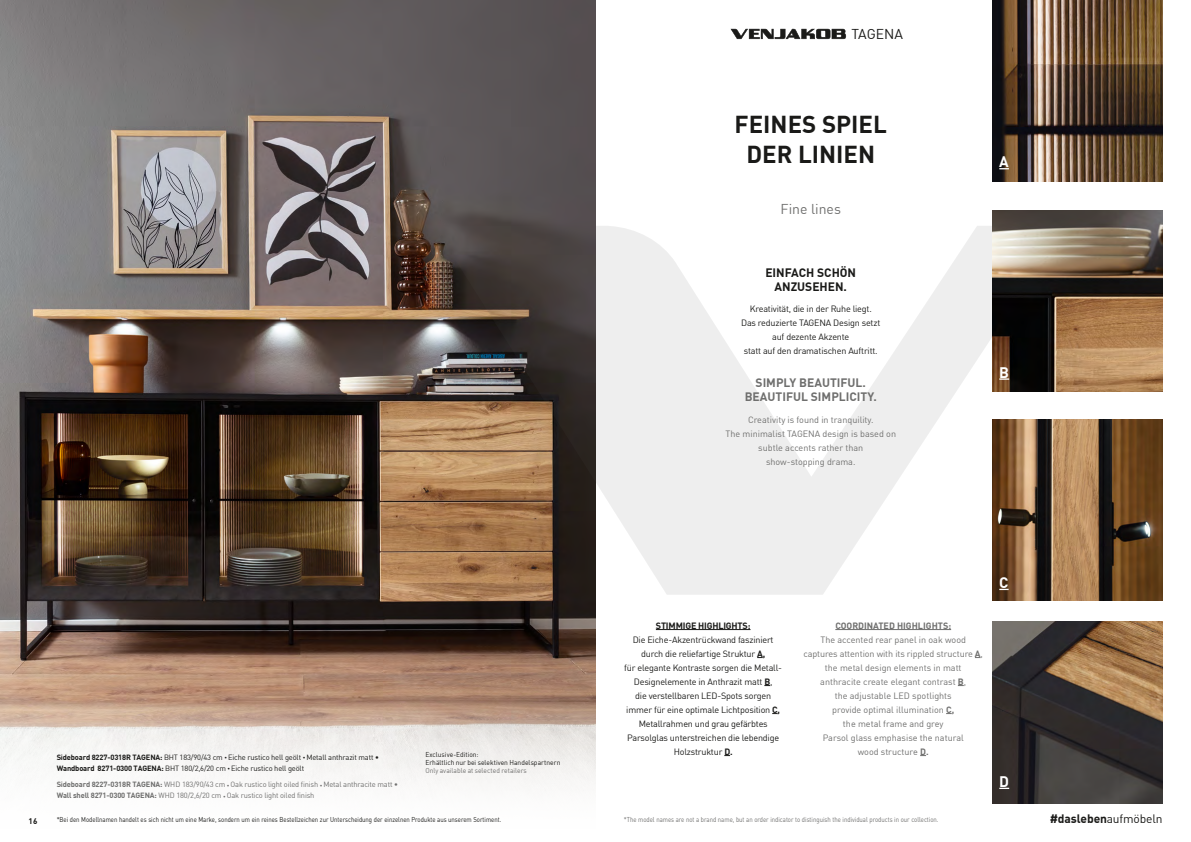
<style>
.page{position:relative;width:1191px;height:842px;background:#fff}
.page>*{position:absolute;margin:0;border:0;box-sizing:border-box;transform-origin:0 0}
.t1{font:700 24px/30px "DIN Offc";color:#1a1a18;text-align:center}
.t2{font:700 15px "DIN Offc";color:#fff}
.t3{font:14px "DIN Offc Pro";color:#6f6f6e}
.t4{font:14px "DIN Offc Pro";color:#1a1a18}
.t5{font:700 12px/14px "DIN Offc";color:#1a1a18;text-align:center}
.t6{font:700 12px/14px "DIN Offc";color:#6f6f6e;text-align:center}
.t7{font:9px/14px "DIN Offc Pro";letter-spacing:-.02em;color:#1a1a18;text-align:center}
.t8{font:9px/14px "DIN Offc Pro";color:#6f6f6e;text-align:center}
.t9{font:9px/14px "DIN Offc";letter-spacing:-.02em;color:#1a1a18;text-align:center}
.t10{font:9px/14px "DIN Offc";color:#6f6f6e;text-align:center}
.t11{font:700 9px "DIN Offc";color:#6f6f6e}
.t12{font:700 9px "DIN Offc";letter-spacing:-.02em;color:#1a1a18}
.t13{font:700 8px "DIN Offc";color:#1a1a18}
.t14{font:7.5px/11px "DIN Offc Pro";letter-spacing:-.02em;color:#6f6f6e}
.t15{font:7.5px/11px "DIN Offc Pro";letter-spacing:-.02em;color:#1a1a18}
.t16{font:7px "DIN Offc Pro";color:#1a1a18;scale:.85 1}
.t17{font:7px "DIN Offc Pro";color:#6f6f6e;scale:.85 1}
.t18{font:7px/8px "DIN Offc";color:#1a1a18;scale:.95 1}
.t19{font:7px "DIN Offc";letter-spacing:.005em;color:#6f6f6e;scale:.95 1}
.s1{font-family:"DIN Offc";font-weight:700}
.s2{font-size:5px}
.s3{font-family:"DIN Offc";font-weight:500}
.s4{font-weight:700}
.s5{font-family:"DIN Offc Pro";font-weight:400}
</style>
<div class="page">
<img style="left:0;top:0;width:595px;height:701px">
<svg style="left:0;top:701px;width:595px;height:84px;fill:#f0efed"></svg>
<svg style="left:434px;top:226px;width:558px;height:369px"></svg>
<img style="left:992px;top:0;width:170px;height:181px">
<img style="left:992px;top:211px;width:170px;height:181px">
<img style="left:992px;top:419px;width:170px;height:181px">
<img style="left:992px;top:622px;width:170px;height:181px">
<hr style="left:835px;top:629px;width:116px;height:1px;background:#6f6f6e">
<svg style="left:730px;top:29px;width:116px;height:10px"></svg>
<svg style="left:999px;top:378px;width:10px;height:2px"></svg>
<hr style="left:656px;top:629px;width:94px;height:1px;background:#1a1a18">
<h3 class="t4" style="left:851px;top:23px;width:53px">TAGENA</h3>
<h1 class="t1" style="left:734px;top:108px;width:154px">FEINES SPIEL<br>DER LINIEN</h1>
<h3 class="t3" style="left:780px;top:198px;width:62px">Fine lines</h3>
<h3 class="t5" style="left:765px;top:265px;width:92px">EINFACH SCHÖN<br>ANZUSEHEN.</h3>
<p class="t7" style="left:741px;top:301px;width:141px">Kreativität, die in der Ruhe liegt.<br>Das reduzierte TAGENA Design setzt auf dezente Akzente<br>statt auf den dramatischen Auftritt.</p>
<h3 class="t6" style="left:744px;top:375px;width:134px">SIMPLY BEAUTIFUL.<br>BEAUTIFUL SIMPLICITY.</h3>
<p class="t8" style="left:725px;top:412px;width:172px">Creativity is found in tranquility.<br>The minimalist TAGENA design is based on subtle accents rather than<br>show-stopping drama.</p>
<h2 class="t2" style="left:999px;top:152px;width:11px">A</h2>
<h2 class="t2" style="left:999px;top:362px;width:11px">B</h2>
<p class="t15" style="left:57px;top:751px;width:324px"><span class="s1">Sideboard 8227-0318R TAGENA:</span> BHT 183/90/43 cm <span class="s2">•</span> Eiche rustico hell geölt <span class="s2">•</span> Metall anthrazit matt <span class="s3">•<br></span><span class="s1">Wandboard 8271-0300 TAGENA:</span> BHT 180/2,6/20 cm <span class="s2">•</span> Eiche rustico hell geölt</p>
<p class="t14" style="left:57px;top:779px;width:343px"><span class="s1">Sideboard 8227-0318R TAGENA:</span> WHD 183/90/43 cm <span class="s2">•</span> Oak rustico light oiled finish <span class="s2">•</span> Metal anthracite matt <span class="s3">•<br></span><span class="s1">Wall shell 8271-0300 TAGENA:</span> WHD 180/2,6/20 cm <span class="s2">•</span> Oak rustico light oiled finish</p>
<p class="t18" style="left:425px;top:750px;width:144px">Exclusive-Edition:<br>Erhältlich nur bei selektiven Handelspartnern</p>
<p class="t19" style="left:425px;top:766px;width:108px">Only available at selected retailers</p>
<p class="t12" style="left:656px;top:620px;width:96px">STIMMIGE HIGHLIGHTS:</p>
<p class="t7" style="left:624px;top:632px;width:159px">Die Eiche-Akzentrückwand fasziniert durch die reliefartige Struktur <span class="s1">A,<br></span>für elegante Kontraste sorgen die Metall-Designelemente in Anthrazit matt <span class="s1">B</span>,<br>die verstellbaren LED-Spots sorgen immer für eine optimale Lichtposition <span class="s1">C,</span></p>
<p class="t9" style="left:627px;top:716px;width:153px">Metallrahmen und grau gefärbtes<br>Parsolglas unterstreichen die lebendige<br>Holzstruktur <span class="s4">D.</span></p>
<p class="t11" style="left:835px;top:620px;width:117px">COORDINATED HIGHLIGHTS:</p>
<p class="t8" style="left:803px;top:632px;width:181px">The accented rear panel in oak wood captures attention with its rippled structure <span class="s1">A</span>, the metal design elements in matt anthracite create elegant contrast <span class="s1">B</span>,<br>the adjustable LED spotlights<br>provide optimal illumination <span class="s1">C,</span></p>
<p class="t10" style="left:822px;top:716px;width:143px">the metal frame and grey<br>Parsol glass emphasise the natural wood structure <span class="s4">D.</span></p>
<p class="t13" style="left:28px;top:816px;width:11px">16</p>
<p class="t16" style="left:57px;top:814px;width:524px">*Bei den Modellnamen handelt es sich nicht um eine Marke, sondern um ein reines Bestellzeichen zur Unterscheidung der einzelnen Produkte aus unserem Sortiment.</p>
<p class="t17" style="left:624px;top:814px;width:372px">*The model names are not a brand name, but an order indicator to distinguish the individual products in our collection.</p>
<h2 class="t2" style="left:999px;top:573px;width:11px">C</h2>
<h2 class="t2" style="left:999px;top:772px;width:11px">D</h2>
<h3 class="t5" style="left:1049px;top:811px;width:114px">#dasleben<span class="s5">aufmöbeln</span></h3>
</div>
